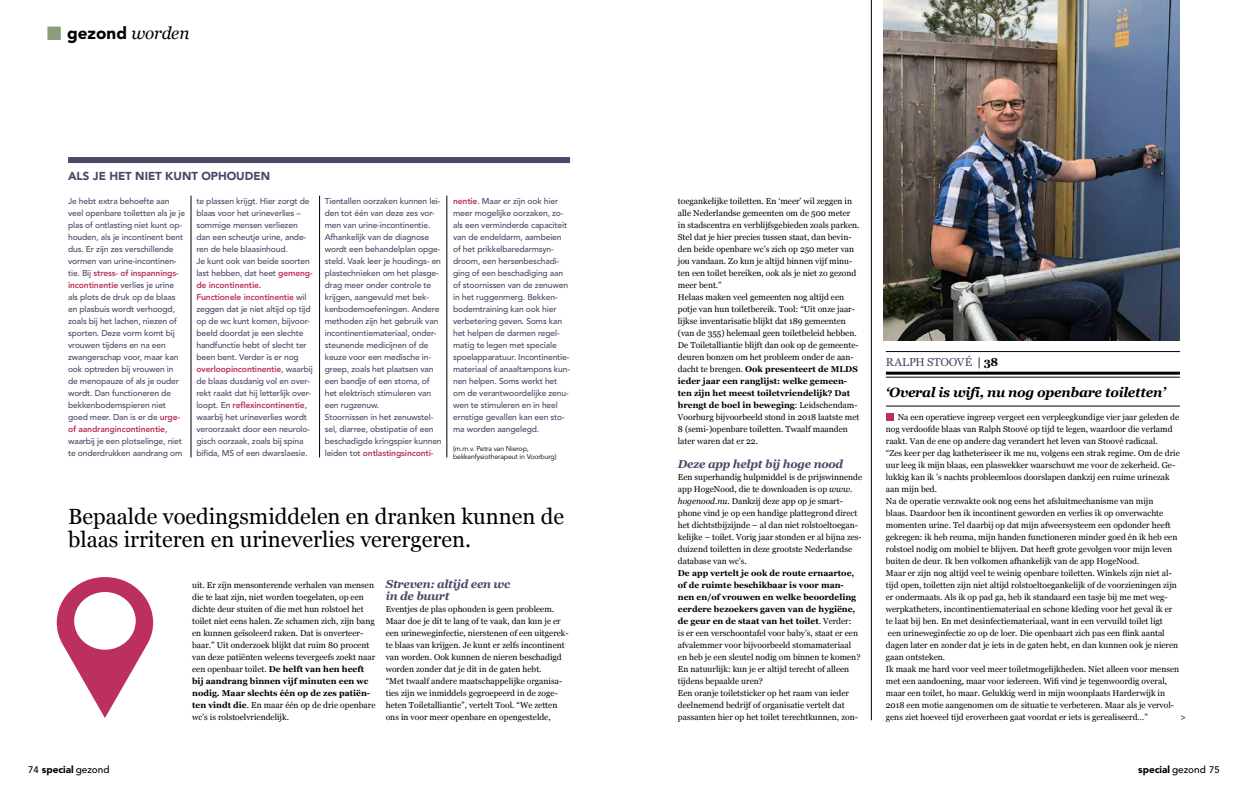
<style>
.page{position:relative;width:1248px;height:794px;background:#fff}
.page>*{position:absolute;margin:0;border:0;box-sizing:border-box;transform-origin:0 0}
.t1{font:22px/23px "Georgia";color:#000}
.t2{font:900 17px "Avenir LT Std";color:#000}
.t3{font:italic 700 13.5px "Georgia";letter-spacing:-.02em;color:#000}
.t4{font:italic 700 11.5px/12px "Georgia";letter-spacing:-.02em;color:#4e4667}
.t5{font:900 11.5px "Avenir LT Std";letter-spacing:-.005em;color:#4e4667}
.t6{font:11.5px "Georgia";letter-spacing:-.015em;color:#4e4667}
.t7{font:900 10px "Avenir LT Std";color:#000}
.t8{font:8.5px/12px "Georgia";color:#000}
.t9{font:500 8.5px/12px "Avenir LT Std";letter-spacing:-.015em;color:#4e4667}
.t10{font:7px/8.4px "Avenir LT Std";letter-spacing:-.02em;color:#000}
.s1{color:#8d9d7b}
.s2{font-family:"Georgia";font-weight:400;font-style:italic}
.s3{font-weight:800;color:#bb3060}
.s4{font-weight:700}
.s5{font-style:italic}
.s6{color:#000}
.s7{font-weight:700;color:#000}
.s8{font-weight:500;font-size:9.5px}
.s9{font-weight:500}
</style>
<div class="page">
<hr style="left:871px;top:0;width:1px;height:720px;background:#000">
<img style="left:883px;top:0;width:296px;height:340px">
<div style="left:68px;top:157px;width:502px;height:6px;background:#4e4667"></div>
<hr style="left:885px;top:351px;width:294px;height:1px;background:#000">
<hr style="left:885px;top:372px;width:294px;height:3px;background:#000">
<hr style="left:885px;top:377px;width:294px;height:1px;background:#000">
<hr style="left:885px;top:406px;width:294px;height:1px;background:#000">
<div style="left:885px;top:413px;width:8px;height:7px;background:#bb3060"></div>
<hr style="left:446px;top:196px;width:1px;height:261px;background:#000">
<hr style="left:319px;top:196px;width:1px;height:261px;background:#000">
<hr style="left:191px;top:196px;width:1px;height:261px;background:#000">
<svg style="left:56px;top:577px;width:98px;height:141px"></svg>
<h2 class="t2" style="left:47px;top:23px;width:144px"><span class="s1">■</span> gezond <span class="s2">worden</span></h2>
<h3 class="t5" style="left:68px;top:169px;width:203px">ALS JE HET NIET KUNT OPHOUDEN</h3>
<p class="t9" style="left:68px;top:195px;width:118px">Je hebt extra behoefte aan veel openbare toiletten als je je plas of ontlasting niet kunt op&shy;houden, als je incontinent bent dus. Er zijn zes verschillende vormen van urine-incontinen&shy;tie. Bij <span class="s3">stress- of inspannings&shy;incontinentie</span> verlies je urine als plots de druk op de blaas en plasbuis wordt verhoogd, zoals bij het lachen, niezen of sporten. Deze vorm komt bij vrouwen tijdens en na een zwangerschap voor, maar kan ook optreden bij vrouwen in de menopauze of als je ouder wordt. Dan functioneren de bekkenbodemspieren niet goed meer. Dan is er de <span class="s3">urge&shy;of aandrangincontinentie</span>, waarbij je een plotselinge, niet te onderdrukken aandrang om</p>
<p class="t9" style="left:196px;top:195px;width:118px">te plassen krijgt. Hier zorgt de blaas voor het urineverlies – sommige mensen verliezen dan een scheutje urine, ande&shy;ren de hele blaasinhoud.<br>Je kunt ook van beide soorten last hebben, dat heet <span class="s3">gemeng&shy;de incontinentie.<br>Functionele incontinentie</span> wil zeggen dat je niet altijd op tijd op de wc kunt komen, bijvoor&shy;beeld doordat je een slechte handfunctie hebt of slecht ter been bent. Verder is er nog <span class="s3">overloopincontinentie</span>, waarbij de blaas dusdanig vol en over&shy;rekt raakt dat hij letterlijk over&shy;loopt. En <span class="s3">reflexincontinentie</span>, waarbij het urineverlies wordt veroorzaakt door een neurolo&shy;gisch oorzaak, zoals bij spina bifida, MS of een dwarslaesie.</p>
<p class="t9" style="left:325px;top:195px;width:118px">Tientallen oorzaken kunnen lei&shy;den tot één van deze zes vor&shy;men van urine-incontinentie.<br>Afhankelijk van de diagnose wordt een behandelplan opge&shy;steld. Vaak leer je houdings- en plastechnieken om het plasge&shy;drag meer onder controle te krijgen, aangevuld met bek&shy;kenbodemoefeningen. Andere methoden zijn het gebruik van incontinentiemateriaal, onder&shy;steunende medicijnen of de keuze voor een medische in&shy;greep, zoals het plaatsen van een bandje of een stoma, of het elektrisch stimuleren van een rugzenuw.<br>Stoornissen in het zenuwstel&shy;sel, diarree, obstipatie of een beschadigde kringspier kunnen leiden tot <span class="s3">ontlastingsinconti-</span></p>
<p class="t9" style="left:453px;top:195px;width:118px"><span class="s3">nentie</span>. Maar er zijn ook hier meer mogelijke oorzaken, zo&shy;als een verminderde capaciteit van de endeldarm, aambeien of het prikkelbaredarmsyn&shy;droom, een hersenbeschadi&shy;ging of een beschadiging aan of stoornissen van de zenuwen in het ruggenmerg. Bekken&shy;bodemtraining kan ook hier verbetering geven. Soms kan het helpen de darmen regel&shy;matig te legen met speciale spoelapparatuur. Incontinentie&shy;materiaal of anaaltampons kun&shy;nen helpen. Soms werkt het om de verantwoordelijke zenu&shy;wen te stimuleren en in heel ernstige gevallen kan een sto&shy;ma worden aangelegd.</p>
<p class="t10" style="left:453px;top:444px;width:105px">(m.m.v. Petra van Nierop, bekkenfysiotherapeut in Voorburg)</p>
<h1 class="t1" style="left:68px;top:504px;width:497px">Bepaalde voedingsmiddelen en dranken kunnen de blaas irriteren en urineverlies verergeren.</h1>
<p class="t8" style="left:192px;top:579px;width:185px">uit. Er zijn mensonterende verhalen van mensen die te laat zijn, niet worden toegelaten, op een dichte deur stuiten of die met hun rolstoel het toilet niet eens halen. Ze schamen zich, zijn bang en kunnen geïsoleerd raken. Dat is onverteer&shy;baar.” Uit onderzoek blijkt dat ruim 80 procent van deze patiënten weleens tevergeefs zoekt naar een openbaar toilet. <span class="s4">De helft van hen heeft bij aandrang binnen vijf minuten een wc nodig. Maar slechts één op de zes patiën&shy;ten vindt die</span>. En maar één op de drie openbare wc’s is rolstoelvriendelijk.</p>
<h3 class="t4" style="left:386px;top:577px;width:126px">Streven: altijd een wc in de buurt</h3>
<p class="t8" style="left:386px;top:603px;width:184px">Eventjes de plas ophouden is geen probleem.<br>Maar doe je dit te lang of te vaak, dan kun je er een urineweginfectie, nierstenen of een uitgerek&shy;te blaas van krijgen. Je kunt er zelfs incontinent van worden. Ook kunnen de nieren beschadigd worden zonder dat je dit in de gaten hebt.<br>“Met twaalf andere maatschappelijke organisa&shy;ties zijn we inmiddels gegroepeerd in de zoge&shy;heten Toiletalliantie”, vertelt Tool. “We zetten ons in voor meer openbare en opengestelde,</p>
<p class="t8" style="left:677px;top:195px;width:183px">toegankelijke toiletten. En ‘meer’ wil zeggen in alle Nederlandse gemeenten om de 500 meter in stadscentra en verblijfsgebieden zoals parken.<br>Stel dat je hier precies tussen staat, dan bevin&shy;den beide openbare wc’s zich op 250 meter van jou vandaan. Zo kun je altijd binnen vijf minu&shy;ten een toilet bereiken, ook als je niet zo gezond meer bent.”<br>Helaas maken veel gemeenten nog altijd een potje van hun toiletbereik. Tool: “Uit onze jaar&shy;lijkse inventarisatie blijkt dat 189 gemeenten (van de 355) helemaal geen toiletbeleid hebben.<br>De Toiletalliantie blijft dan ook op de gemeente&shy;deuren bonzen om het probleem onder de aan&shy;dacht te brengen. <span class="s4">Ook presenteert de MLDS ieder jaar een ranglijst: welke gemeen&shy;ten zijn het meest toiletvriendelijk? Dat brengt de boel in beweging</span>: Leidschendam-Voorburg bijvoorbeeld stond in 2018 laatste met 8 (semi-)openbare toiletten. Twaalf maanden later waren dat er 22.</p>
<h3 class="t4" style="left:677px;top:457px;width:167px">Deze app helpt bij hoge nood</h3>
<p class="t8" style="left:677px;top:471px;width:186px">Een superhandig hulpmiddel is de prijswinnende app HogeNood, die te downloaden is op <span class="s5">www. hogenood.nu</span>. Dankzij deze app op je smart&shy;phone vind je op een handige plattegrond direct het dichtstbijzijnde – al dan niet rolstoeltoegan&shy;kelijke – toilet. Vorig jaar stonden er al bijna zes&shy;duizend toiletten in deze grootste Nederlandse database van wc’s.</p>
<p class="t8" style="left:677px;top:567px;width:184px"><span class="s4">De app vertelt je ook de route ernaartoe, of de ruimte beschikbaar is voor man&shy;nen en/of vrouwen en welke beoordeling eerdere bezoekers gaven van de hygiëne, de geur en de staat van het toilet</span>. Verder:<br>is er een verschoontafel voor baby’s, staat er een afvalemmer voor bijvoorbeeld stomamateriaal en heb je een sleutel nodig om binnen te komen?<br>En natuurlijk: kun je er altijd terecht of alleen tijdens bepaalde uren?<br>Een oranje toiletsticker op het raam van ieder deelnemend bedrijf of organisatie vertelt dat passanten hier op het toilet terechtkunnen, zon-</p>
<h3 class="t6" style="left:885px;top:354px;width:114px">RALPH STOOVÉ <span class="s6">|</span> <span class="s7">38</span></h3>
<h3 class="t3" style="left:885px;top:382px;width:281px">‘Overal is wifi, nu nog openbare toiletten’</h3>
<p class="t8" style="left:885px;top:411px;width:295px;text-indent:12px">Na een operatieve ingreep vergeet een verpleegkundige vier jaar geleden de nog verdoofde blaas van Ralph Stoové op tijd te legen, waardoor die verlamd raakt. Van de ene op andere dag verandert het leven van Stoové radicaal.<br>“Zes keer per dag katheteriseer ik me nu, volgens een strak regime. Om de drie uur leeg ik mijn blaas, een plaswekker waarschuwt me voor de zekerheid. Ge&shy;lukkig kan ik ’s nachts probleemloos doorslapen dankzij een ruime urinezak aan mijn bed.<br>Na de operatie verzwakte ook nog eens het afsluitmechanisme van mijn<br>blaas. Daardoor ben ik incontinent geworden en verlies ik op onverwachte momenten urine. Tel daarbij op dat mijn afweersysteem een opdonder heeft gekregen: ik heb reuma, mijn handen functioneren minder goed én ik heb een rolstoel nodig om mobiel te blijven. Dat heeft grote gevolgen voor mijn leven buiten de deur. Ik ben volkomen afhankelijk van de app HogeNood.<br>Maar er zijn nog altijd veel te weinig openbare toiletten. Winkels zijn niet al&shy;tijd open, toiletten zijn niet altijd rolstoeltoegankelijk of de voorzieningen zijn er ondermaats. Als ik op pad ga, heb ik standaard een tasje bij me met weg&shy;werpkatheters, incontinentiemateriaal en schone kleding voor het geval ik er te laat bij ben. En met desinfectiemateriaal, want in een vervuild toilet ligt<br>een urineweginfectie zo op de loer. Die openbaart zich pas een flink aantal dagen later en zonder dat je iets in de gaten hebt, en dan kunnen ook je nieren gaan ontsteken.<br>Ik maak me hard voor veel meer toiletmogelijkheden. Niet alleen voor mensen met een aandoening, maar voor iedereen. Wifi vind je tegenwoordig overal, maar een toilet, ho maar. Gelukkig werd in mijn woonplaats Harderwijk in 2018 een motie aangenomen om de situatie te verbeteren. Maar als je vervol&shy;gens ziet hoeveel tijd eroverheen gaat voordat er iets is gerealiseerd…”</p>
<p class="t8" style="left:1180px;top:711px;width:7px">&gt;</p>
<p class="t7" style="left:28px;top:763px;width:83px"><span class="s8">74</span> special <span class="s9">gezond</span></p>
<p class="t7" style="left:1137px;top:763px;width:83px">special <span class="s9">gezond</span> <span class="s8">75</span></p>
</div>
